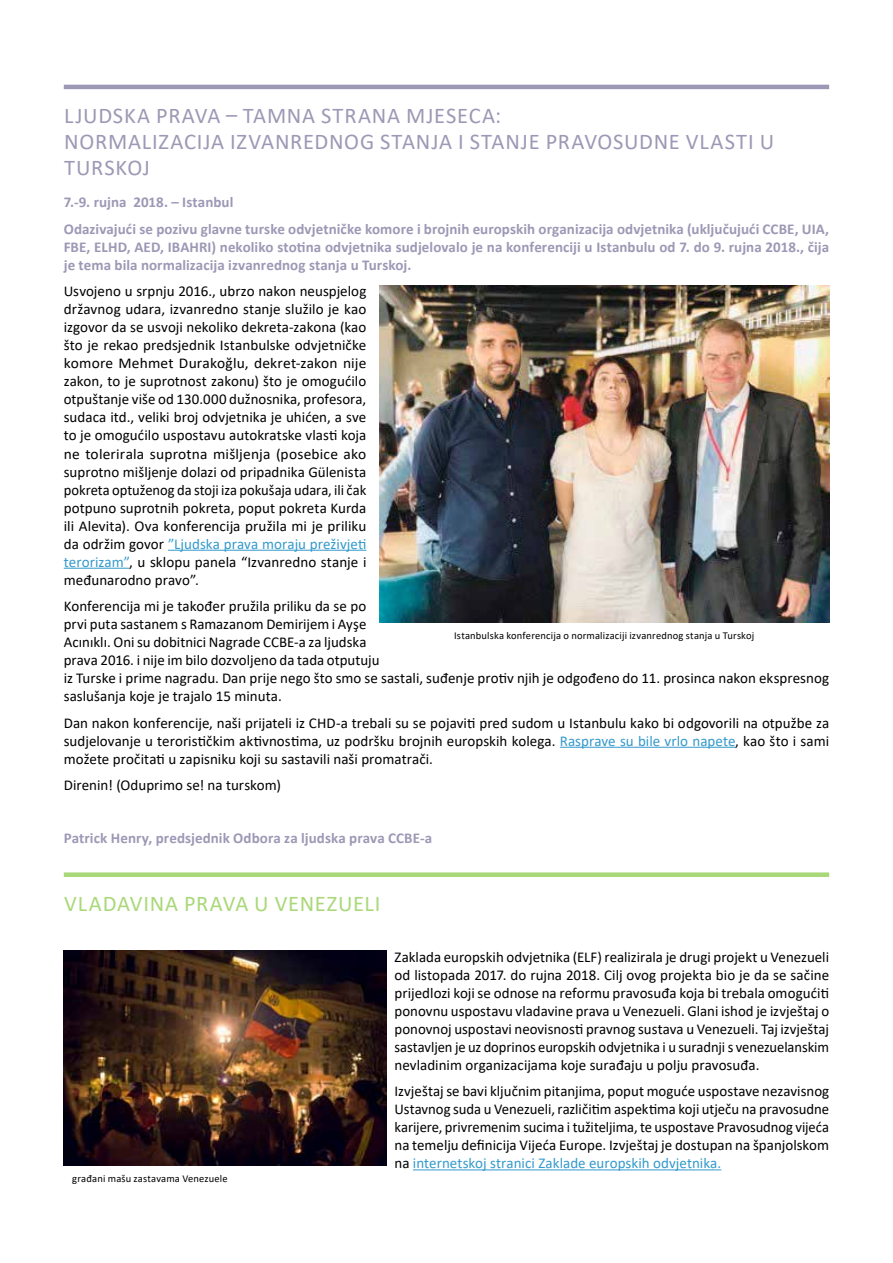
<style>
.page{position:relative;width:893px;height:1263px;background:#fff}
.page>*{position:absolute;margin:0;border:0;box-sizing:border-box;transform-origin:0 0}
.t1{font:22.5px/25.8px "Calibri";letter-spacing:.035em;color:#9d98b5}
.t2{font:22.5px "Calibri";letter-spacing:.03em;color:#a9d879}
.t3{font:15px/18px "Calibri";color:#000;text-align:justify}
.t4{font:700 15px/26.5px "Calibri";letter-spacing:.005em;color:#9d98b5}
.t5{font:10.5px "Calibri";letter-spacing:.015em;color:#000}
.s1{color:#39c}
</style>
<div class="page">
<hr style="left:168px;top:550px;width:198px;height:1px;background:#39c">
<hr style="left:64px;top:568px;width:65px;height:1px;background:#39c">
<hr style="left:560px;top:747px;width:175px;height:1px;background:#39c">
<hr style="left:413px;top:1169px;width:308px;height:1px;background:#39c">
<img style="left:379px;top:285px;width:450px;height:337px">
<img style="left:64px;top:950px;width:322px;height:215px">
<div style="left:64px;top:872px;width:765px;height:5px;background:#a9d879"></div>
<hr style="left:64px;top:85px;width:765px;height:4px;background:#9d98b5">
<h1 class="t1" style="left:64px;top:105px;width:711px">LJUDSKA PRAVA – TAMNA STRANA MJESECA:<br>NORMALIZACIJA IZVANREDNOG STANJA I STANJE PRAVOSUDNE VLASTI U<br>TURSKOJ</h1>
<p class="t4" style="left:64px;top:190px;width:767px">7.-9. rujna 2018. – Istanbul<br>Odazivajući se pozivu glavne turske odvjetničke komore i brojnih europskih organizacija odvjetnika (uključujući CCBE, UIA,</p>
<p class="t4" style="left:64px;top:239px;width:767px;line-height:18px">FBE, ELHD, AED, IBAHRI) nekoliko stotina odvjetnika sudjelovalo je na konferenciji u Istanbulu od 7. do 9. rujna 2018., čija je tema bila normalizacija izvanrednog stanja u Turskoj.</p>
<p class="t3" style="left:64px;top:284px;width:304px">Usvojeno u srpnju 2016., ubrzo nakon neuspjelog državnog udara, izvanredno stanje služilo je kao izgovor da se usvoji nekoliko dekreta-zakona (kao što je rekao predsjednik Istanbulske odvjetničke komore Mehmet Durakoğlu, dekret-zakon nije zakon, to je suprotnost zakonu) što je omogućilo otpuštanje više od 130.000 dužnosnika, profesora, sudaca itd., veliki broj odvjetnika je uhićen, a sve to je omogućilo uspostavu autokratske vlasti koja ne tolerirala suprotna mišljenja (posebice ako suprotno mišljenje dolazi od pripadnika Gülenista pokreta optuženog da stoji iza pokušaja udara, ili čak potpuno suprotnih pokreta, poput pokreta Kurda ili Alevita). Ova konferencija pružila mi je priliku da održim govor <span class="s1">”Ljudska prava moraju preživjeti terorizam”</span>, u sklopu panela “Izvanredno stanje i međunarodno pravo”.</p>
<p class="t3" style="left:64px;top:598px;width:767px;text-align:left">Konferencija mi je također pružila priliku da se po<br>prvi puta sastanem s Ramazanom Demirijem i Ayşe<br>Acınıklı. Oni su dobitnici Nagrade CCBE-a za ljudska<br>prava 2016. i nije im bilo dozvoljeno da tada otputuju<br>iz Turske i prime nagradu. Dan prije nego što smo se sastali, suđenje protiv njih je odgođeno do 11. prosinca nakon ekspresnog saslušanja koje je trajalo 15 minuta.</p>
<p class="t3" style="left:64px;top:715px;width:767px">Dan nakon konferencije, naši prijateli iz CHD-a trebali su se pojaviti pred sudom u Istanbulu kako bi odgovorili na otpužbe za sudjelovanje u terorističkim aktivnostima, uz podršku brojnih europskih kolega. <span class="s1">Rasprave su bile vrlo napete</span>, kao što i sami možete pročitati u zapisniku koji su sastavili naši promatrači.</p>
<p class="t3" style="left:64px;top:777px;width:219px">Direnin! (Oduprimo se! na turskom)</p>
<p class="t5" style="left:454px;top:631px;width:302px">Istanbulska konferencija o normalizaciji izvanrednog stanja u Turskoj</p>
<p class="t4" style="left:64px;top:826px;width:370px">Patrick Henry, predsjednik Odbora za ljudska prava CCBE-a</p>
<h1 class="t2" style="left:64px;top:894px;width:318px">VLADAVINA PRAVA U VENEZUELI</h1>
<p class="t5" style="left:72px;top:1174px;width:157px">građani mašu zastavama Venezuele</p>
<p class="t3" style="left:394px;top:949px;width:436px">Zaklada europskih odvjetnika (ELF) realizirala je drugi projekt u Venezueli od listopada 2017. do rujna 2018. Cilj ovog projekta bio je da se sačine prijedlozi koji se odnose na reformu pravosuđa koja bi trebala omogućiti ponovnu uspostavu vladavine prava u Venezueli. Glani ishod je izvještaj o ponovnoj uspostavi neovisnosti pravnog sustava u Venezueli. Taj izvještaj sastavljen je uz doprinos europskih odvjetnika i u suradnji s venezuelanskim nevladinim organizacijama koje surađaju u polju pravosuđa.</p>
<p class="t3" style="left:394px;top:1083px;width:436px">Izvještaj se bavi ključnim pitanjima, poput moguće uspostave nezavisnog Ustavnog suda u Venezueli, različitim aspektima koji utječu na pravosudne karijere, privremenim sucima i tužiteljima, te uspostave Pravosudnog vijeća na temelju definicija Vijeća Europe. Izvještaj je dostupan na španjolskom na <span class="s1">internetskoj stranici Zaklade europskih odvjetnika.</span></p>
</div>
